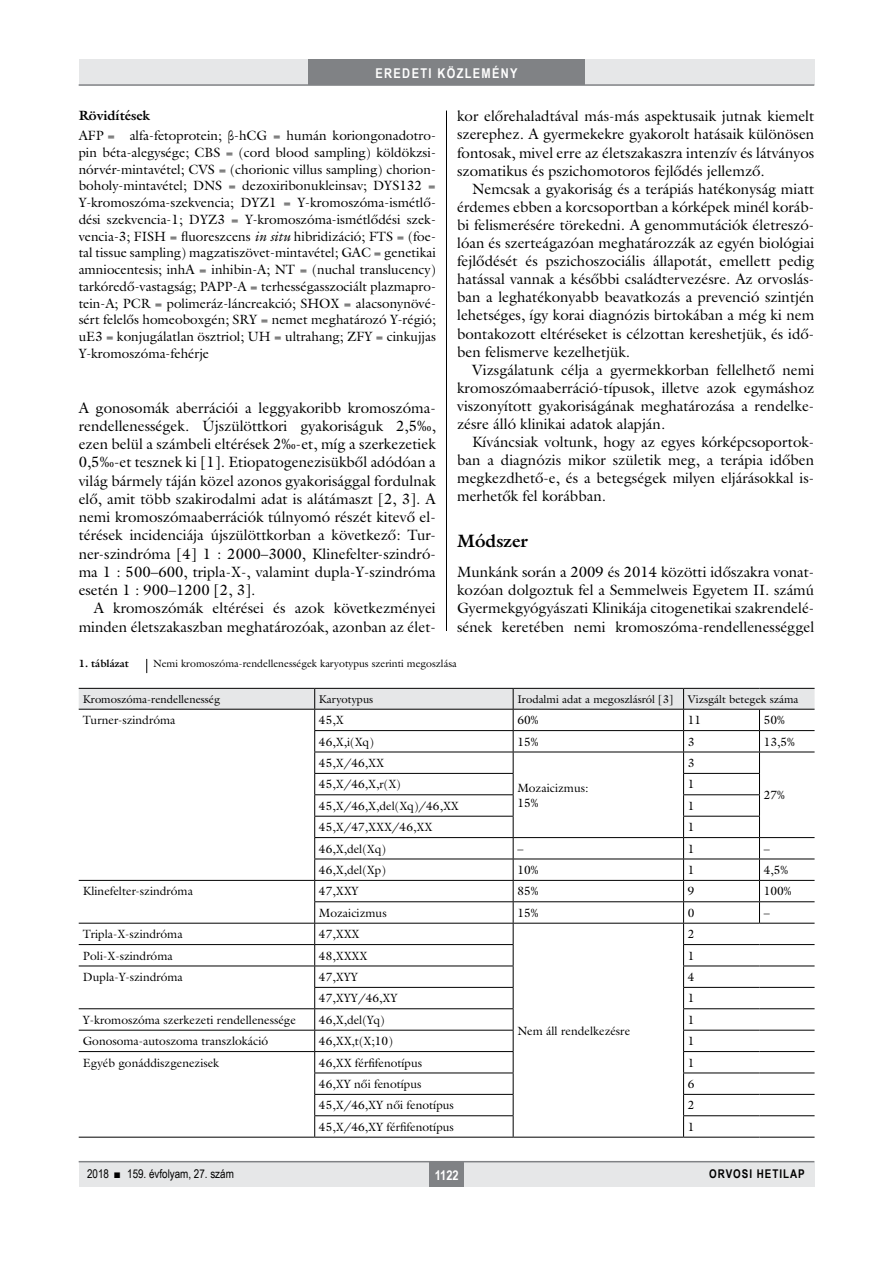
<style>
.page{position:relative;width:893px;height:1263px;background:#fff}
.page>*{position:absolute;margin:0;border:0;box-sizing:border-box;transform-origin:0 0}
.alcimbold{font:700 18px "Galliard Reg";color:#000}
.Body_Text{font:15px/18.1px "Galliard Reg";color:#000;text-align:justify}
.Body_tompa{font:15px/18.3px "Galliard Reg";color:#000;text-align:justify}
.tompa_9_11{font:13.5px/16.8px "Galliard Reg";color:#000;text-align:justify}
.t1{font:700 13.5px "Arial Narrow";letter-spacing:.1em;color:#fff}
.roviditesek_cim{font:700 13.5px "Galliard Reg";color:#000}
.tabla{font:12px "Galliard Reg";color:#000}
.t2{font:12px "Arial Narrow";color:#000}
.t3{font:700 12px "Arial Narrow";letter-spacing:.08em;color:#000}
.tablafej{font:11.25px "Galliard Reg";color:#000}
.kepalairas2{font:10.5px "Galliard Reg";color:#000}
.kepalairas1{font:700 10.5px "Galliard Reg";color:#000}
.s1{font-family:"Garamond Premr Pro"}
.s2{font-style:italic}
</style>
<div class="page">
<div style="left:79px;top:1161px;width:735px;height:25px;background:#e6e7e8"></div>
<hr style="left:79px;top:1161px;width:735px;height:1px;background:#808285">
<div style="left:430px;top:1161px;width:34px;height:25px;background:#808285"></div>
<div style="left:79px;top:60px;width:735px;height:25px;background:#e6e7e8"></div>
<div style="left:308px;top:60px;width:277px;height:25px;background:#808285"></div>
<hr style="left:79px;top:84px;width:735px;height:2px;background:#808285">
<hr style="left:446px;top:111px;width:1px;height:1026px;background:#000">
<svg style="left:146px;top:659px;width:1px;height:14px"></svg>
<hr style="left:79px;top:1137px;width:236px;height:1px;background:#000">
<hr style="left:315px;top:1137px;width:198px;height:1px;background:#000">
<hr style="left:513px;top:1137px;width:171px;height:1px;background:#000">
<hr style="left:684px;top:1137px;width:75px;height:1px;background:#000">
<hr style="left:759px;top:1137px;width:56px;height:1px;background:#000">
<svg style="left:79px;top:688px;width:736px;height:449px"></svg>
<p class="t1" style="left:375px;top:63px;width:144px">EREDETI KÖZLEMÉNY</p>
<p class="roviditesek_cim" style="left:79px;top:107px;width:73px">Rövidítések</p>
<p class="tompa_9_11" style="left:79px;top:127px;width:359px">AFP = alfa-fetoprotein; <span class="s1">β</span>-hCG = humán koriongonadotro&shy;pin béta-alegysége; CBS = (cord blood sampling) köldökzsi&shy;nórvér-mintavétel; CVS = (chorionic villus sampling) chorion&shy;boholy-mintavétel; DNS = dezoxiribonukleinsav; DYS132 = Y-kromoszóma-szekvencia; DYZ1 = Y-kromoszóma-ismétlő&shy;dési szekvencia-1; DYZ3 = Y-kromoszóma-ismétlődési szek&shy;vencia-3; FISH = fluoreszcens <span class="s2">in situ</span> hibridizáció; FTS = (foe&shy;tal tissue sampling) magzatiszövet-mintavétel; GAC = genetikai amniocentesis; inhA = inhibin-A; NT = (nuchal translucency) tarkóredő-vastagság; PAPP-A = terhességasszociált plazmapro&shy;tein-A; PCR = polimeráz-láncreakció; SHOX = alacsonynövé&shy;sért felelős homeoboxgén; SRY = nemet meghatározó Y-régió; uE3 = konjugálatlan ösztriol; UH = ultrahang; ZFY = cinkujjas Y-kromoszóma-fehérje</p>
<p class="Body_tompa" style="left:79px;top:398px;width:359px">A gonosomák aberrációi a leggyakoribb kromoszóma&shy;rendellenességek. Újszülöttkori gyakoriságuk 2,5‰, ezen belül a számbeli eltérések 2‰-et, míg a szerkezetiek 0,5‰-et tesznek ki [1]. Etiopatogenezisükből adódóan a világ bármely táján közel azonos gyakorisággal fordulnak elő, amit több szakirodalmi adat is alátámaszt [2, 3]. A nemi kromoszómaaberrációk túlnyomó részét kitevő el&shy;térések incidenciája újszülöttkorban a következő: Tur&shy;ner-szindróma [4] 1 : 2000–3000, Klinefelter-szindró&shy;ma 1 : 500–600, tripla-X-, valamint dupla-Y-szindróma esetén 1 : 900–1200 [2, 3].</p>
<p class="Body_Text" style="left:79px;top:599px;width:359px;text-align:right">A kromoszómák eltérései és azok következményei minden életszakaszban meghatározóak, azonban az élet-</p>
<p class="Body_Text" style="left:457px;top:107px;width:359px">kor előrehaladtával más-más aspektusaik jutnak kiemelt szerephez. A gyermekekre gyakorolt hatásaik különösen fontosak, mivel erre az életszakaszra intenzív és látványos szomatikus és pszichomotoros fejlődés jellemző.</p>
<p class="Body_Text" style="left:457px;top:179px;width:359px;text-indent:15px">Nemcsak a gyakoriság és a terápiás hatékonyság miatt érdemes ebben a korcsoportban a kórképek minél koráb&shy;bi felismerésére törekedni. A genommutációk életreszó&shy;lóan és szerteágazóan meghatározzák az egyén biológiai fejlődését és pszichoszociális állapotát, emellett pedig hatással vannak a későbbi családtervezésre. Az orvoslás&shy;ban a leghatékonyabb beavatkozás a prevenció szintjén lehetséges, így korai diagnózis birtokában a még ki nem bontakozott eltéréseket is célzottan kereshetjük, és idő&shy;ben felismerve kezelhetjük.</p>
<p class="Body_Text" style="left:457px;top:360px;width:359px;text-indent:15px">Vizsgálatunk célja a gyermekkorban fellelhető nemi kromoszómaaberráció-típusok, illetve azok egymáshoz viszonyított gyakoriságának meghatározása a rendelke&shy;zésre álló klinikai adatok alapján.</p>
<p class="Body_Text" style="left:457px;top:433px;width:359px;text-indent:15px">Kíváncsiak voltunk, hogy az egyes kórképcsoportok&shy;ban a diagnózis mikor születik meg, a terápia időben megkezdhető-e, és a betegségek milyen eljárásokkal is&shy;merhetők fel korábban.</p>
<p class="alcimbold" style="left:457px;top:529px;width:72px">Módszer</p>
<p class="Body_tompa" style="left:457px;top:563px;width:359px">Munkánk során a 2009 és 2014 közötti időszakra vonat&shy;kozóan dolgoztuk fel a Semmelweis Egyetem II. számú Gyermekgyógyászati Klinikája citogenetikai szakrendelé&shy;sének keretében nemi kromoszóma-rendellenességgel</p>
<p class="kepalairas1" style="left:79px;top:657px;width:52px">1. táblázat</p>
<p class="kepalairas2" style="left:153px;top:657px;width:305px">Nemi kromoszóma-rendellenességek karyotypus szerinti megoszlása</p>
<p class="tablafej" style="left:83px;top:692px;width:139px">Kromoszóma-rendellenesség</p>
<p class="tablafej" style="left:319px;top:692px;width:56px">Karyotypus</p>
<p class="tablafej" style="left:517px;top:692px;width:158px">Irodalmi adat a megoszlásról [3]</p>
<p class="tablafej" style="left:688px;top:692px;width:112px">Vizsgált betegek száma</p>
<p class="tabla" style="left:83px;top:713px;width:94px">Turner-szindróma</p>
<p class="tabla" style="left:319px;top:713px;width:26px">45,X</p>
<p class="tabla" style="left:517px;top:713px;width:23px">60%</p>
<p class="tabla" style="left:688px;top:713px;width:15px">11</p>
<p class="tabla" style="left:764px;top:713px;width:23px">50%</p>
<p class="tabla" style="left:319px;top:734px;width:56px">46,X,i(Xq)</p>
<p class="tabla" style="left:517px;top:734px;width:23px">15%</p>
<p class="tabla" style="left:688px;top:734px;width:8px">3</p>
<p class="tabla" style="left:764px;top:734px;width:33px">13,5%</p>
<p class="tabla" style="left:319px;top:755px;width:67px">45,X/46,XX</p>
<p class="tabla" style="left:517px;top:780px;width:73px">Mozaicizmus:</p>
<p class="tabla" style="left:517px;top:795px;width:23px">15%</p>
<p class="tabla" style="left:688px;top:755px;width:8px">3</p>
<p class="tabla" style="left:319px;top:777px;width:83px">45,X/46,X,r(X)</p>
<p class="tabla" style="left:688px;top:777px;width:8px">1</p>
<p class="tabla" style="left:319px;top:798px;width:141px">45,X/46,X,del(Xq)/46,XX</p>
<p class="tabla" style="left:688px;top:798px;width:8px">1</p>
<p class="tabla" style="left:319px;top:820px;width:115px">45,X/47,XXX/46,XX</p>
<p class="tabla" style="left:688px;top:820px;width:8px">1</p>
<p class="tabla" style="left:319px;top:841px;width:69px">46,X,del(Xq)</p>
<p class="tabla" style="left:517px;top:841px;width:7px">–</p>
<p class="tabla" style="left:688px;top:841px;width:8px">1</p>
<p class="tabla" style="left:764px;top:841px;width:7px">–</p>
<p class="tabla" style="left:319px;top:862px;width:68px">46,X,del(Xp)</p>
<p class="tabla" style="left:517px;top:862px;width:23px">10%</p>
<p class="tabla" style="left:688px;top:862px;width:8px">1</p>
<p class="tabla" style="left:764px;top:862px;width:26px">4,5%</p>
<p class="tabla" style="left:764px;top:787px;width:23px">27%</p>
<p class="tabla" style="left:83px;top:884px;width:112px">Klinefelter-szindróma</p>
<p class="tabla" style="left:319px;top:884px;width:41px">47,XXY</p>
<p class="tabla" style="left:517px;top:884px;width:23px">85%</p>
<p class="tabla" style="left:688px;top:884px;width:8px">9</p>
<p class="tabla" style="left:764px;top:884px;width:29px">100%</p>
<p class="tabla" style="left:319px;top:905px;width:69px">Mozaicizmus</p>
<p class="tabla" style="left:517px;top:905px;width:23px">15%</p>
<p class="tabla" style="left:688px;top:905px;width:8px">0</p>
<p class="tabla" style="left:764px;top:905px;width:7px">–</p>
<p class="tabla" style="left:83px;top:926px;width:101px">Tripla-X-szindróma</p>
<p class="tabla" style="left:319px;top:926px;width:42px">47,XXX</p>
<p class="tabla" style="left:688px;top:926px;width:8px">2</p>
<p class="tabla" style="left:83px;top:948px;width:91px">Poli-X-szindróma</p>
<p class="tabla" style="left:319px;top:948px;width:50px">48,XXXX</p>
<p class="tabla" style="left:688px;top:948px;width:8px">1</p>
<p class="tabla" style="left:83px;top:969px;width:101px">Dupla-Y-szindróma</p>
<p class="tabla" style="left:319px;top:969px;width:41px">47,XYY</p>
<p class="tabla" style="left:688px;top:969px;width:8px">4</p>
<p class="tabla" style="left:319px;top:991px;width:80px">47,XYY/46,XY</p>
<p class="tabla" style="left:688px;top:991px;width:8px">1</p>
<p class="tabla" style="left:83px;top:1012px;width:214px">Y-kromoszóma szerkezeti rendellenessége</p>
<p class="tabla" style="left:319px;top:1012px;width:67px">46,X,del(Yq)</p>
<p class="tabla" style="left:688px;top:1012px;width:8px">1</p>
<p class="tabla" style="left:83px;top:1033px;width:187px">Gonosoma-autoszoma transzlokáció</p>
<p class="tabla" style="left:319px;top:1033px;width:75px">46,XX,t(X;10)</p>
<p class="tabla" style="left:688px;top:1033px;width:8px">1</p>
<p class="tabla" style="left:83px;top:1055px;width:138px">Egyéb gonáddiszgenezisek</p>
<p class="tabla" style="left:319px;top:1055px;width:105px">46,XX férfifenotípus</p>
<p class="tabla" style="left:688px;top:1055px;width:8px">1</p>
<p class="tabla" style="left:319px;top:1076px;width:104px">46,XY női fenotípus</p>
<p class="tabla" style="left:688px;top:1076px;width:8px">6</p>
<p class="tabla" style="left:319px;top:1098px;width:136px">45,X/46,XY női fenotípus</p>
<p class="tabla" style="left:688px;top:1098px;width:8px">2</p>
<p class="tabla" style="left:319px;top:1119px;width:136px">45,X/46,XY férfifenotípus</p>
<p class="tabla" style="left:688px;top:1119px;width:8px">1</p>
<p class="tabla" style="left:517px;top:1023px;width:114px">Nem áll rendelkezésre</p>
<p class="t2" style="left:87px;top:1165px;width:148px">2018 ■ 159. évfolyam, 27. szám</p>
<p class="t1" style="left:435px;top:1165px;width:26px">1122</p>
<p class="t3" style="left:709px;top:1165px;width:97px">ORVOSI HETILAP</p>
</div>
